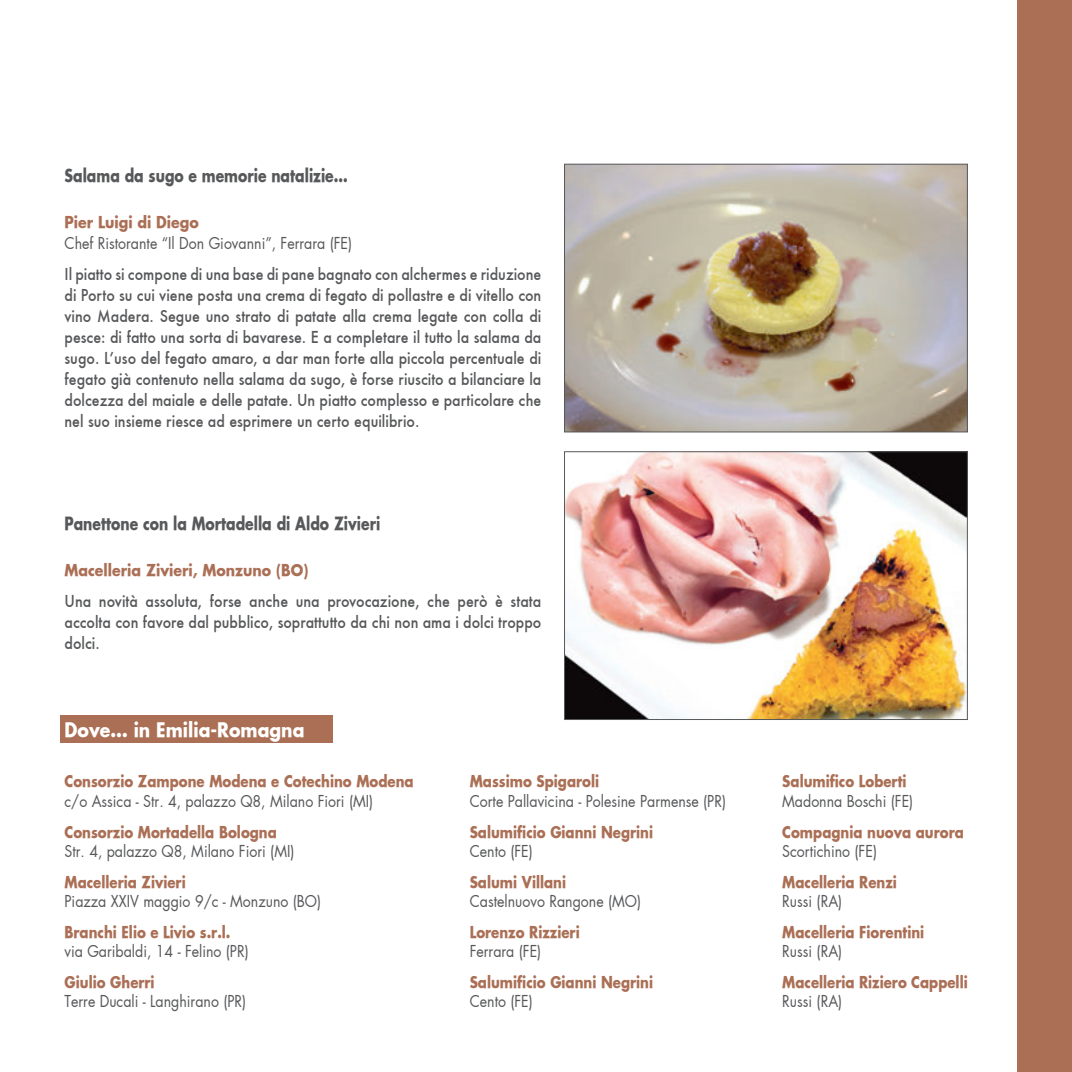
<style>
.page{position:relative;width:1072px;height:1072px;background:#fff}
.page>*{position:absolute;margin:0;border:0;box-sizing:border-box;transform-origin:0 0}
.t1{font:700 19.25px "Futura";color:#fff;scale:.9 1}
.t2{font:700 17.5px "Futura";color:#57585a;scale:.8 1}
.t3{font:500 15.75px/21px "Futura";color:#57585a;text-align:justify;scale:.9 1}
.t4{font:15.75px "Futura";color:#57585a;scale:.9 1}
.t5{font:700 15.75px "Futura";color:#aa6f55;scale:.85 1}
.t6{font:700 15.75px "Futura";color:#aa6f55;scale:.9 1}
</style>
<div class="page">
<div style="left:1017px;top:0;width:54px;height:1071px;background:#aa6f55"></div>
<div style="left:60px;top:715px;width:273px;height:27px;background:#aa6f55"></div>
<img style="left:566px;top:166px;width:399px;height:264px">
<div style="left:564px;top:164px;width:403px;height:268px;border:1px solid #57585a"></div>
<img style="left:566px;top:453px;width:399px;height:265px">
<div style="left:564px;top:451px;width:403px;height:269px;border:1px solid #57585a"></div>
<p class="t2" style="left:64px;top:164px;width:355px">Salama da sugo e memorie natalizie…</p>
<p class="t6" style="left:64px;top:211px;width:151px">Pier Luigi di Diego</p>
<p class="t4" style="left:64px;top:232px;width:321px">Chef Ristorante “Il Don Giovanni”, Ferrara (FE)</p>
<p class="t3" style="left:64px;top:263px;width:531px">Il piatto si compone di una base di pane bagnato con alchermes e riduzione di Porto su cui viene posta una crema di fegato di pollastre e di vitello con vino Madera. Segue uno strato di patate alla crema legate con colla di pesce: di fatto una sorta di bavarese. E a completare il tutto la salama da sugo. L’uso del fegato amaro, a dar man forte alla piccola percentuale di fegato già contenuto nella salama da sugo, è forse riuscito a bilanciare la dolcezza del maiale e delle patate. Un piatto complesso e particolare che nel suo insieme riesce ad esprimere un certo equilibrio.</p>
<p class="t2" style="left:64px;top:511px;width:396px">Panettone con la Mortadella di Aldo Zivieri</p>
<p class="t6" style="left:64px;top:559px;width:272px">Macelleria Zivieri, Monzuno (BO)</p>
<p class="t3" style="left:64px;top:590px;width:531px">Una novità assoluta, forse anche una provocazione, che però è stata accolta con favore dal pubblico, soprattutto da chi non ama i dolci troppo dolci.</p>
<p class="t1" style="left:64px;top:716px;width:268px">Dove… in Emilia-Romagna</p>
<p class="t5" style="left:64px;top:770px;width:412px">Consorzio Zampone Modena e Cotechino Modena</p>
<p class="t4" style="left:64px;top:790px;width:344px">c/o Assica - Str. 4, palazzo Q8, Milano Fiori (MI)</p>
<p class="t5" style="left:64px;top:820px;width:251px">Consorzio Mortadella Bologna</p>
<p class="t4" style="left:64px;top:840px;width:257px">Str. 4, palazzo Q8, Milano Fiori (MI)</p>
<p class="t5" style="left:64px;top:870px;width:144px">Macelleria Zivieri</p>
<p class="t4" style="left:64px;top:890px;width:287px">Piazza XXIV maggio 9/c - Monzuno (BO)</p>
<p class="t5" style="left:64px;top:921px;width:197px">Branchi Elio e Livio s.r.l.</p>
<p class="t4" style="left:64px;top:940px;width:206px">via Garibaldi, 14 - Felino (PR)</p>
<p class="t5" style="left:64px;top:971px;width:108px">Giulio Gherri</p>
<p class="t4" style="left:64px;top:990px;width:203px">Terre Ducali - Langhirano (PR)</p>
<p class="t5" style="left:470px;top:770px;width:154px">Massimo Spigaroli</p>
<p class="t4" style="left:470px;top:790px;width:286px">Corte Pallavicina - Polesine Parmense (PR)</p>
<p class="t5" style="left:470px;top:820px;width:217px">Salumificio Gianni Negrini</p>
<p class="t4" style="left:470px;top:840px;width:72px">Cento (FE)</p>
<p class="t5" style="left:470px;top:870px;width:115px">Salumi Villani</p>
<p class="t4" style="left:470px;top:890px;width:192px">Castelnuovo Rangone (MO)</p>
<p class="t5" style="left:470px;top:921px;width:131px">Lorenzo Rizzieri</p>
<p class="t4" style="left:470px;top:940px;width:81px">Ferrara (FE)</p>
<p class="t5" style="left:470px;top:971px;width:217px">Salumificio Gianni Negrini</p>
<p class="t4" style="left:470px;top:990px;width:72px">Cento (FE)</p>
<p class="t5" style="left:782px;top:770px;width:148px">Salumifico Loberti</p>
<p class="t4" style="left:782px;top:790px;width:147px">Madonna Boschi (FE)</p>
<p class="t5" style="left:782px;top:820px;width:215px">Compagnia nuova aurora</p>
<p class="t4" style="left:782px;top:840px;width:107px">Scortichino (FE)</p>
<p class="t5" style="left:782px;top:870px;width:136px">Macelleria Renzi</p>
<p class="t4" style="left:782px;top:890px;width:68px">Russi (RA)</p>
<p class="t5" style="left:782px;top:921px;width:169px">Macelleria Fiorentini</p>
<p class="t4" style="left:782px;top:940px;width:68px">Russi (RA)</p>
<p class="t5" style="left:782px;top:971px;width:220px">Macelleria Riziero Cappelli</p>
<p class="t4" style="left:782px;top:990px;width:68px">Russi (RA)</p>
</div>
